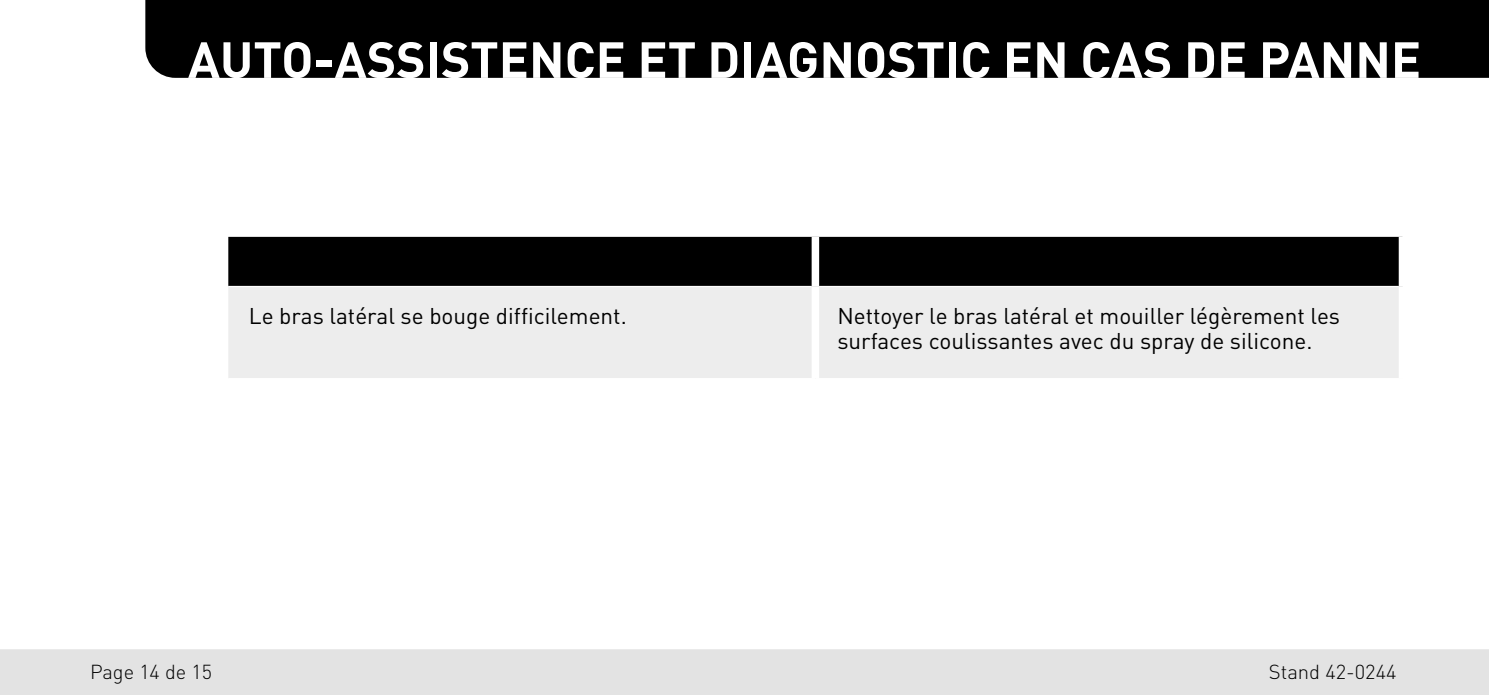
<style>
.page{position:relative;width:1489px;height:695px;background:#fff}
.page>*{position:absolute;margin:0;border:0;box-sizing:border-box;transform-origin:0 0}
.t1{font:700 50px "DINOT";color:#fff}
.t2{font:700 45px "DINOT";letter-spacing:-.005em;color:#fff}
.t3{font:22.5px "DINOT";color:#000}
.t4{font:300 20px "DINOT";color:#000}
</style>
<div class="page">
<div style="left:228px;top:237px;width:1170px;height:49px;background:#000"></div>
<div style="left:228px;top:287px;width:1170px;height:91px;background:#ededed"></div>
<div style="left:811px;top:237px;width:8px;height:49px;background:#fff"></div>
<div style="left:811px;top:286px;width:8px;height:92px;background:#fff"></div>
<div style="left:0;top:649px;width:1488px;height:45px;background:#e3e3e3"></div>
<div style="left:145px;top:0;width:1343px;height:78px;background:#000"></div>
<p class="t2" style="left:539px;top:8px;width:926px">Auto-assistance et diagnostic en cas de panne</p>
<p class="t1" style="left:188px;top:21px;width:1234px">AUTO-ASSISTENCE ET DIAGNOSTIC EN CAS DE PANNE</p>
<p class="t3" style="left:249px;top:298px;width:379px">Le bras latéral se bouge difficilement.</p>
<p class="t3" style="left:837px;top:298px;width:504px">Nettoyer le bras latéral et mouiller légèrement les</p>
<p class="t3" style="left:837px;top:323px;width:476px">surfaces coulissantes avec du spray de silicone.</p>
<p class="t4" style="left:90px;top:657px;width:123px">Page 14 de 15</p>
<p class="t4" style="left:1268px;top:657px;width:129px">Stand 42-0244</p>
</div>
